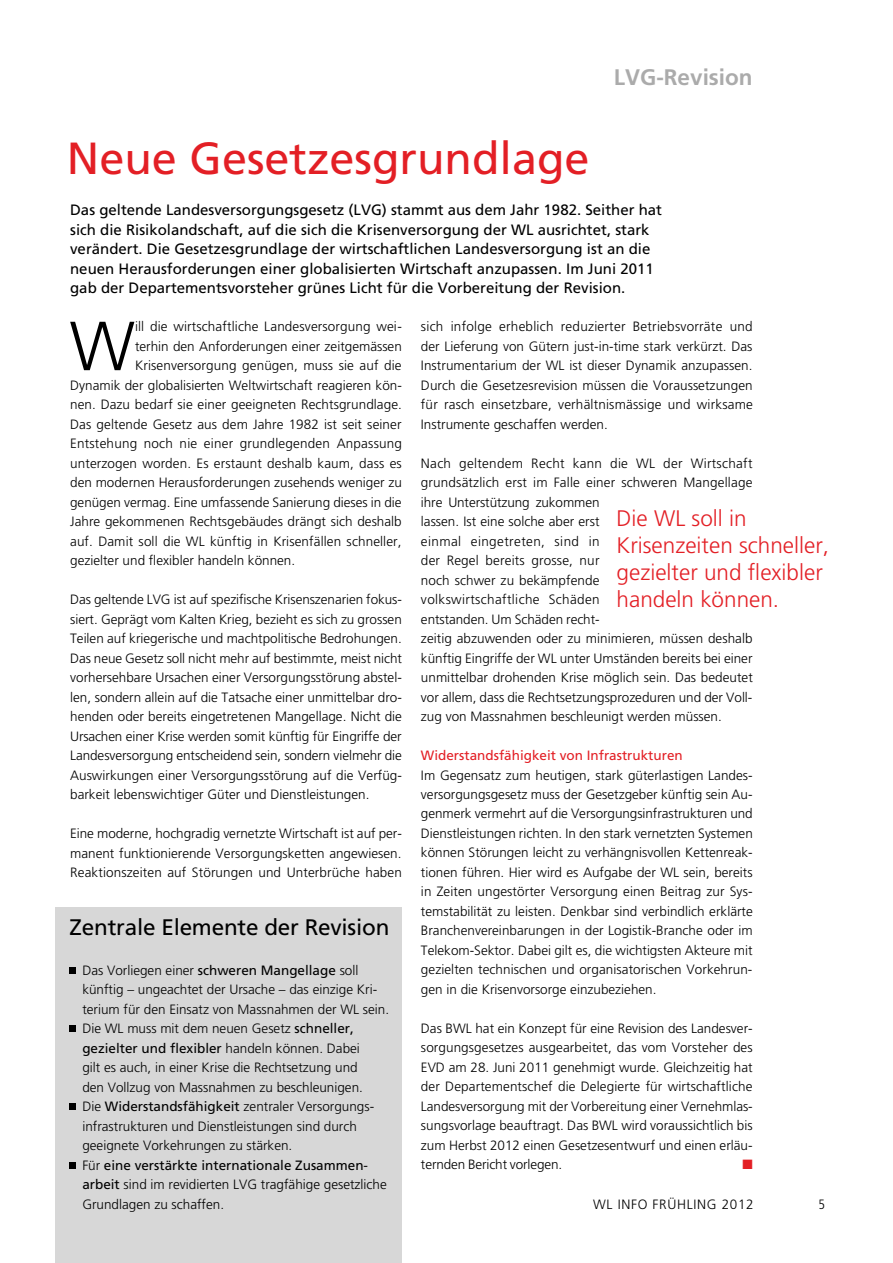
<style>
.page{position:relative;width:893px;height:1263px;background:#fff}
.page>*{position:absolute;margin:0;border:0;box-sizing:border-box;transform-origin:0 0}
.t1{font:300 69.3px "Frutiger";color:#000}
.t2{font:45px "Frutiger";color:#e31f25}
.t3{font:300 22.5px/27px "Frutiger";color:#e31f25}
.t4{font:22.5px "Frutiger";letter-spacing:-.01em;color:#000}
.t5{font:700 22.5px "Frutiger";color:#ababab}
.t6{font:15px/19.5px "Frutiger";color:#000}
.t7{font:300 13.5px/19.5px "Frutiger";color:#000;text-align:justify}
.t8{font:13.5px "Frutiger";color:#e31f25}
.t9{font:300 13.5px "Frutiger";letter-spacing:.05em;color:#000}
.t10{font:300 condensed 13.5px "Frutiger";color:#000}
.t11{font:13.5px "Zapf Dingbats";color:#e31f25}
.s1{font-weight:400}
</style>
<div class="page">
<div style="left:55px;top:907px;width:347px;height:356px;background:#d7d7d7"></div>
<svg style="left:70px;top:967px;width:6px;height:6px"></svg>
<div style="left:70px;top:1025px;width:6px;height:7px;background:#000"></div>
<div style="left:70px;top:1103px;width:6px;height:7px;background:#000"></div>
<svg style="left:70px;top:1162px;width:6px;height:6px"></svg>
<h2 class="t2" style="left:67px;top:132px;width:524px">Neue Gesetzesgrundlage</h2>
<h3 class="t5" style="left:614px;top:64px;width:140px">LVG-Revision</h3>
<p class="t6" style="left:70px;top:200px;width:593px">Das geltende Landesversorgungsgesetz (LVG) stammt aus dem Jahr 1982. Seither hat sich die Risikolandschaft, auf die sich die Krisenversorgung der WL ausrichtet, stark verändert. Die Gesetzesgrundlage der wirtschaftlichen Landesversorgung ist an die neuen Herausforderungen einer globalisierten Wirtschaft anzupassen. Im Juni 2011 gab der Departementsvorsteher grünes Licht für die Vorbereitung der Revision.</p>
<h1 class="t1" style="left:70px;top:306px;width:67px">W</h1>
<p class="t7" style="left:135px;top:317px;width:268px">ill die wirtschaftliche Landesversorgung wei-</p>
<p class="t7" style="left:135px;top:336px;width:268px">terhin den Anforderungen einer zeitgemässen</p>
<p class="t7" style="left:135px;top:356px;width:268px">Krisenversorgung genügen, muss sie auf die</p>
<p class="t7" style="left:70px;top:375px;width:333px">Dynamik der globalisierten Weltwirtschaft reagieren kön-</p>
<p class="t7" style="left:70px;top:395px;width:333px">nen. Dazu bedarf sie einer geeigneten Rechtsgrundlage.</p>
<p class="t7" style="left:70px;top:414px;width:333px">Das geltende Gesetz aus dem Jahre 1982 ist seit seiner</p>
<p class="t7" style="left:70px;top:434px;width:333px">Entstehung noch nie einer grundlegenden Anpassung</p>
<p class="t7" style="left:70px;top:453px;width:333px">unterzogen worden. Es erstaunt deshalb kaum, dass es</p>
<p class="t7" style="left:70px;top:473px;width:333px">den modernen Herausforderungen zusehends weniger zu</p>
<p class="t7" style="left:70px;top:492px;width:333px">genügen vermag. Eine umfassende Sanierung dieses in die</p>
<p class="t7" style="left:70px;top:512px;width:333px">Jahre gekommenen Rechtsgebäudes drängt sich deshalb</p>
<p class="t7" style="left:70px;top:531px;width:333px">auf. Damit soll die WL künftig in Krisenfällen schneller,</p>
<p class="t7" style="left:70px;top:551px;width:227px">gezielter und flexibler handeln können.</p>
<p class="t7" style="left:70px;top:590px;width:333px">Das geltende LVG ist auf spezifische Krisenszenarien fokus&shy;siert. Geprägt vom Kalten Krieg, bezieht es sich zu grossen Teilen auf kriegerische und machtpolitische Bedrohungen.<br>Das neue Gesetz soll nicht mehr auf bestimmte, meist nicht vorhersehbare Ursachen einer Versorgungsstörung abstel&shy;len, sondern allein auf die Tatsache einer unmittelbar dro&shy;henden oder bereits eingetretenen Mangellage. Nicht die Ursachen einer Krise werden somit künftig für Eingriffe der Landesversorgung entscheidend sein, sondern vielmehr die Auswirkungen einer Versorgungsstörung auf die Verfüg&shy;barkeit lebenswichtiger Güter und Dienstleistungen.</p>
<p class="t7" style="left:70px;top:824px;width:333px">Eine moderne, hochgradig vernetzte Wirtschaft ist auf per&shy;manent funktionierende Versorgungsketten angewiesen.<br>Reaktionszeiten auf Störungen und Unterbrüche haben</p>
<h3 class="t4" style="left:70px;top:914px;width:321px">Zentrale Elemente der Revision</h3>
<p class="t7" style="left:82px;top:960px;width:308px;text-align:left">Das Vorliegen einer <span class="s1">schweren Mangellage</span> soll künftig – ungeachtet der Ursache – das einzige Kri&shy;terium für den Einsatz von Massnahmen der WL sein.<br>Die WL muss mit dem neuen Gesetz <span class="s1">schneller, gezielter und flexibler</span> handeln können. Dabei<br>gilt es auch, in einer Krise die Rechtsetzung und<br>den Vollzug von Massnahmen zu beschleunigen.<br>Die <span class="s1">Widerstandsfähigkeit</span> zentraler Versorgungs&shy;infrastrukturen und Dienstleistungen sind durch geeignete Vorkehrungen zu stärken.<br>Für <span class="s1">eine verstärkte internationale Zusammen&shy;arbeit</span> sind im revidierten LVG tragfähige gesetzliche Grundlagen zu schaffen.</p>
<p class="t7" style="left:421px;top:317px;width:333px">sich infolge erheblich reduzierter Betriebsvorräte und der Lieferung von Gütern just-in-time stark verkürzt. Das Instrumentarium der WL ist dieser Dynamik anzupassen.<br>Durch die Gesetzesrevision müssen die Voraussetzungen für rasch einsetzbare, verhältnismässige und wirksame Instrumente geschaffen werden.</p>
<p class="t7" style="left:421px;top:453px;width:333px;text-align:left">Nach geltendem Recht kann die WL der Wirtschaft grundsätzlich erst im Falle einer schweren Mangellage ihre Unterstützung zukommen<br>lassen. Ist eine solche aber erst<br>einmal eingetreten, sind in<br>der Regel bereits grosse, nur<br>noch schwer zu bekämpfende<br>volkswirtschaftliche Schäden<br>entstanden. Um Schäden recht-<br>zeitig abzuwenden oder zu minimieren, müssen deshalb künftig Eingriffe der WL unter Umständen bereits bei einer unmittelbar drohenden Krise möglich sein. Das bedeutet vor allem, dass die Rechtsetzungsprozeduren und der Voll&shy;zug von Massnahmen beschleunigt werden müssen.</p>
<p class="t8" style="left:421px;top:747px;width:263px">Widerstandsfähigkeit von Infrastrukturen</p>
<p class="t7" style="left:421px;top:765px;width:333px">Im Gegensatz zum heutigen, stark güterlastigen Landes&shy;versorgungsgesetz muss der Gesetzgeber künftig sein Au&shy;genmerk vermehrt auf die Versorgungsinfrastrukturen und Dienstleistungen richten. In den stark vernetzten Systemen können Störungen leicht zu verhängnisvollen Kettenreak&shy;tionen führen. Hier wird es Aufgabe der WL sein, bereits in Zeiten ungestörter Versorgung einen Beitrag zur Sys&shy;temstabilität zu leisten. Denkbar sind verbindlich erklärte Branchenvereinbarungen in der Logistik-Branche oder im Telekom-Sektor. Dabei gilt es, die wichtigsten Akteure mit gezielten technischen und organisatorischen Vorkehrun&shy;gen in die Krisenvorsorge einzubeziehen.</p>
<p class="t7" style="left:421px;top:1018px;width:333px">Das BWL hat ein Konzept für eine Revision des Landesver&shy;sorgungsgesetzes ausgearbeitet, das vom Vorsteher des EVD am 28. Juni 2011 genehmigt wurde. Gleichzeitig hat der Departementschef die Delegierte für wirtschaftliche Landesversorgung mit der Vorbereitung einer Vernehmlas&shy;sungsvorlage beauftragt. Das BWL wird voraussichtlich bis zum Herbst 2012 einen Gesetzesentwurf und einen erläu&shy;ternden Bericht vorlegen.</p>
<h3 class="t3" style="left:617px;top:505px;width:214px">Die WL soll in<br>Krisenzeiten schneller, gezielter und flexibler handeln können.</h3>
<p class="t11" style="left:743px;top:1158px;width:12px">■</p>
<p class="t9" style="left:593px;top:1197px;width:162px">WL INFO FRÜHLING 2012</p>
<p class="t10" style="left:818px;top:1197px;width:8px">5</p>
</div>
